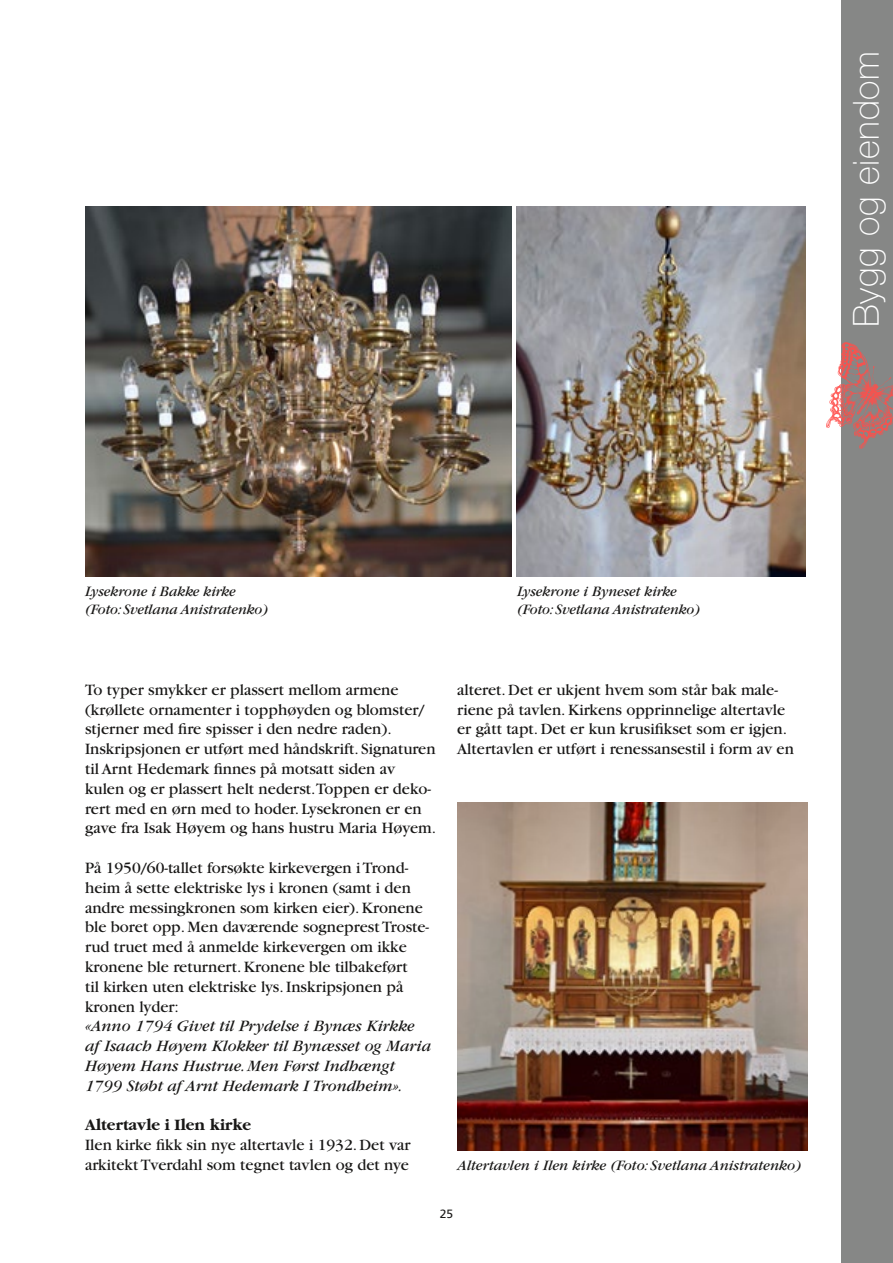
<style>
.page{position:relative;width:893px;height:1263px;background:#fff}
.page>*{position:absolute;margin:0;border:0;box-sizing:border-box;transform-origin:0 0}
.t1{font:100 36px "Helvetica Neue";letter-spacing:.02em;color:#fff}
.t2{font:16.5px/19.8px "Garamond";color:#181716}
.t3{font:italic 16.5px/19.8px "Garamond";color:#181716}
.t4{font:700 16.5px "Garamond";color:#181716}
.t5{font:italic 15px/18px "Garamond";letter-spacing:-.005em;color:#181716}
.t6{font:12px "Frutiger";color:#181716}
</style>
<div class="page">
<img style="left:517px;top:206px;width:289px;height:370px">
<img style="left:457px;top:802px;width:351px;height:348px">
<img style="left:85px;top:206px;width:426px;height:370px">
<div style="left:842px;top:0;width:51px;height:1263px;background:#868786"></div>
<svg style="left:826px;top:342px;width:67px;height:107px"></svg>
<h1 class="t1" style="left:845px;top:327px;width:278px;rotate:-90deg">Bygg og eiendom</h1>
<p class="t5" style="left:85px;top:583px;width:185px">Lysekrone i Bakke kirke (Foto: Svetlana Anistratenko)</p>
<p class="t5" style="left:517px;top:583px;width:185px">Lysekrone i Byneset kirke (Foto: Svetlana Anistratenko)</p>
<p class="t2" style="left:85px;top:680px;width:353px">To typer smykker er plassert mellom armene (krøllete ornamenter i topp høyden og blomster/ stjerner med fire spisser i den nedre raden).<br>Inskripsjonen er utført med håndskrift. Signaturen til Arnt Hedemark finnes på motsatt siden av kulen og er plassert helt nederst.Toppen er deko&shy;rert med en ørn med to hoder. Lysekronen er en gave fra Isak Høyem og hans hustru Maria Høyem.</p>
<p class="t2" style="left:85px;top:858px;width:346px">På 1950/60-tallet forsøkte kirkevergen i Trond&shy;heim å sette elektriske lys i kronen (samt i den andre messingkronen som kirken eier). Kronene ble boret opp. Men daværende sogneprest Troste - rud truet med å anmelde kirkevergen om ikke kronene ble returnert. Kronene ble tilbakeført<br>til kirken uten elektriske lys. Inskripsjonen på kronen lyder:</p>
<p class="t3" style="left:85px;top:1017px;width:348px">«Anno 1794 Givet til Prydelse i Bynæs Kirkke af Isaach Høyem Klokker til Bynæsset og Maria Høyem Hans Hustrue. Men Først Indhængt 1799 Støbt af Arnt Hedemark I Trondheim».</p>
<p class="t4" style="left:85px;top:1116px;width:167px">Altertavle i Ilen kirke</p>
<p class="t2" style="left:85px;top:1135px;width:327px">Ilen kirke fikk sin nye altertavle i 1932. Det var arkitekt Tverdahl som tegnet tavlen og det nye</p>
<p class="t2" style="left:457px;top:680px;width:338px">alteret. Det er ukjent hvem som står bak male&shy;riene på tavlen. Kirkens opprinnelige altertavle er gått tapt. Det er kun krusifikset som er igjen.<br>Altertavlen er utført i renessansestil i form av en</p>
<p class="t5" style="left:458px;top:1157px;width:345px">Altertavlen i Ilen kirke (Foto: Svetlana Anistratenko)</p>
<p class="t6" style="left:440px;top:1207px;width:15px">25</p>
</div>
